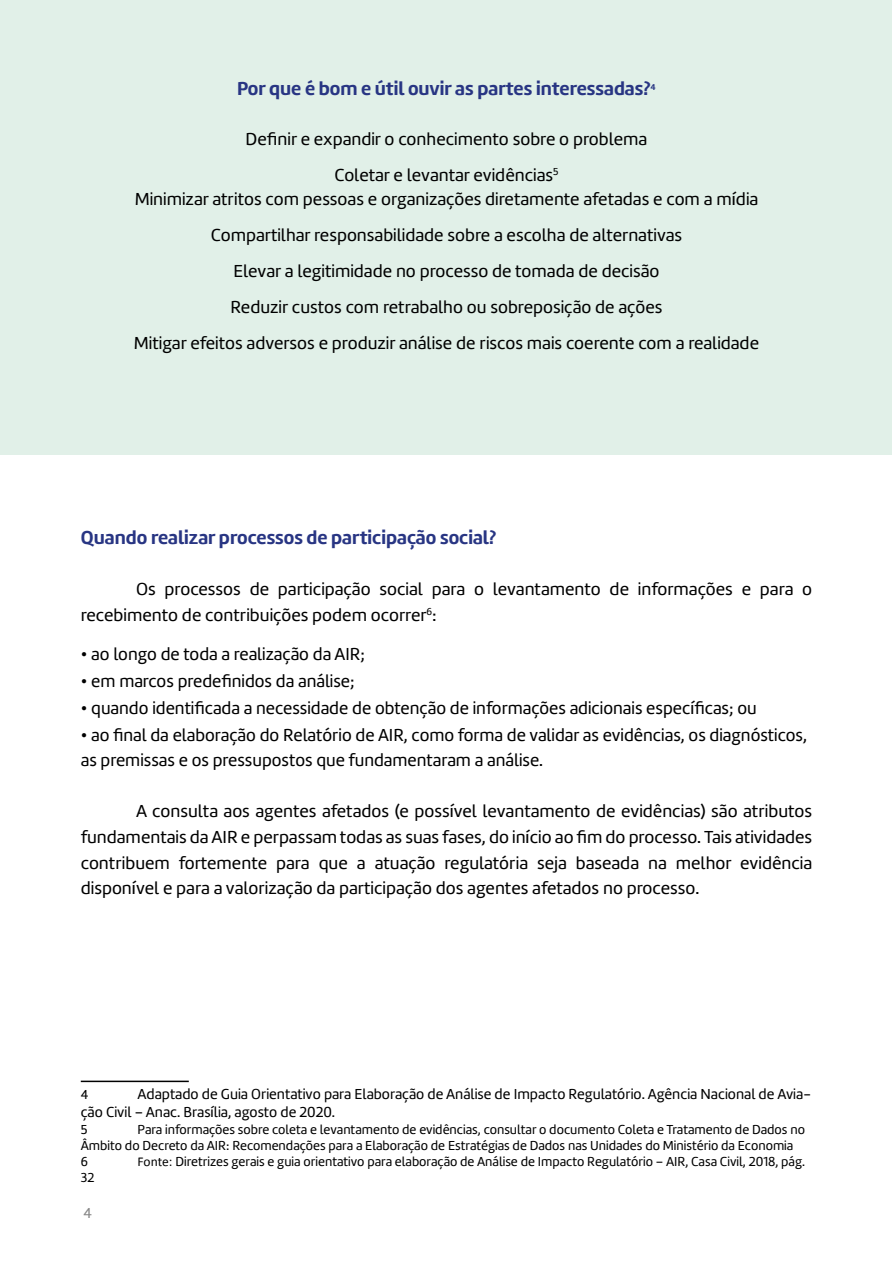
<style>
.page{position:relative;width:893px;height:1263px;background:#fff}
.page>*{position:absolute;margin:0;border:0;box-sizing:border-box;transform-origin:0 0}
.t1{font:19.5px "Amelia Basic Bold";color:#283583}
.t2{font:18px/36px "Amelia Basic";color:#000;text-align:center}
.t3{font:15px/18px "Amelia Basic";color:#000}
.t4{font:15px "Amelia Basic";color:#878787}
.t5{font:13.5px/16.2px "Amelia Basic";color:#000}
.t6{font:8.7px "Amelia Basic Bold";color:#283583}
.s1{font-family:"Calibri"}
</style>
<div class="page">
<div style="left:1px;top:1px;width:891px;height:454px;background:#e1f0e8"></div>
<hr style="left:81px;top:1080px;width:108px;height:2px;background:#000">
<p class="t1" style="left:237px;top:77px;width:415px">Por que é bom e útil ouvir as partes interessadas?</p>
<p class="t6" style="left:651px;top:82px;width:7px">4</p>
<p class="t2" style="left:246px;top:121px;width:403px">Definir e expandir o conhecimento sobre o problema<br>Coletar e levantar evidências<sup>5</sup></p>
<p class="t2" style="left:134px;top:181px;width:627px">Minimizar atritos com pessoas e organizações diretamente afetadas e com a mídia Compartilhar responsabilidade sobre a escolha de alternativas<br>Elevar a legitimidade no processo de tomada de decisão<br>Reduzir custos com retrabalho ou sobreposição de ações<br>Mitigar efeitos adversos e produzir análise de riscos mais coerente com a realidade</p>
<p class="t1" style="left:81px;top:526px;width:417px">Quando realizar processos de participação social?</p>
<p class="t2" style="left:81px;top:577px;width:733px;line-height:25.5px;text-align:left;text-indent:55px">Os processos de participação social para o levantamento de informações e para o recebimento de contribuições podem ocorrer<sup>6</sup>:</p>
<p class="t2" style="left:81px;top:636px;width:286px">• ao longo de toda a realização da AIR;</p>
<p class="t2" style="left:81px;top:663px;width:275px">• em marcos predefinidos da análise;</p>
<p class="t2" style="left:81px;top:690px;width:677px">• quando identificada a necessidade de obtenção de informações adicionais específicas; ou</p>
<p class="t2" style="left:81px;top:722px;width:728px;line-height:25.5px;text-align:left">• ao final da elaboração do Relatório de AIR, como forma de validar as evidências, os diagnósticos, as premissas e os pressupostos que fundamentaram a análise.</p>
<p class="t2" style="left:81px;top:799px;width:733px;line-height:25.5px;text-align:justify;text-indent:55px">A consulta aos agentes afetados (e possível levantamento de evidências) são atributos fundamentais da AIR e perpassam todas as suas fases, do início ao fim do processo. Tais atividades contribuem fortemente para que a atuação regulatória seja baseada na melhor evidência disponível e para a valorização da participação dos agentes afetados no processo.</p>
<p class="t3" style="left:81px;top:1085px;width:732px;text-indent:57px">Adaptado de Guia Orientativo para Elaboração de Análise de Impacto Regulatório. Agência Nacional de Avia&shy;ção Civil – Anac. Brasília, agosto de 2020.</p>
<p class="t5" style="left:81px;top:1121px;width:8px">5</p>
<p class="t5" style="left:81px;top:1087px;width:9px">4</p>
<p class="t5" style="left:81px;top:1121px;width:726px;text-indent:57px">Para informações sobre coleta e levantamento de evidências, consultar o documento Coleta e Tratamento de Dados no<br>Âmbito do Decreto da AIR: Recomendações para a Elaboração de Estratégias de Dados nas Unidades do Ministério da Economia<br>6</p>
<p class="t5" style="left:138px;top:1153px;width:669px"><span class="s1">Fonte:</span> Diretrizes gerais e guia orientativo para elaboração de Análise de Impacto Regulatório – AIR, Casa Civil, 2018, pág.</p>
<p class="t5" style="left:81px;top:1170px;width:15px">32</p>
<p class="t4" style="left:84px;top:1205px;width:10px">4</p>
</div>
